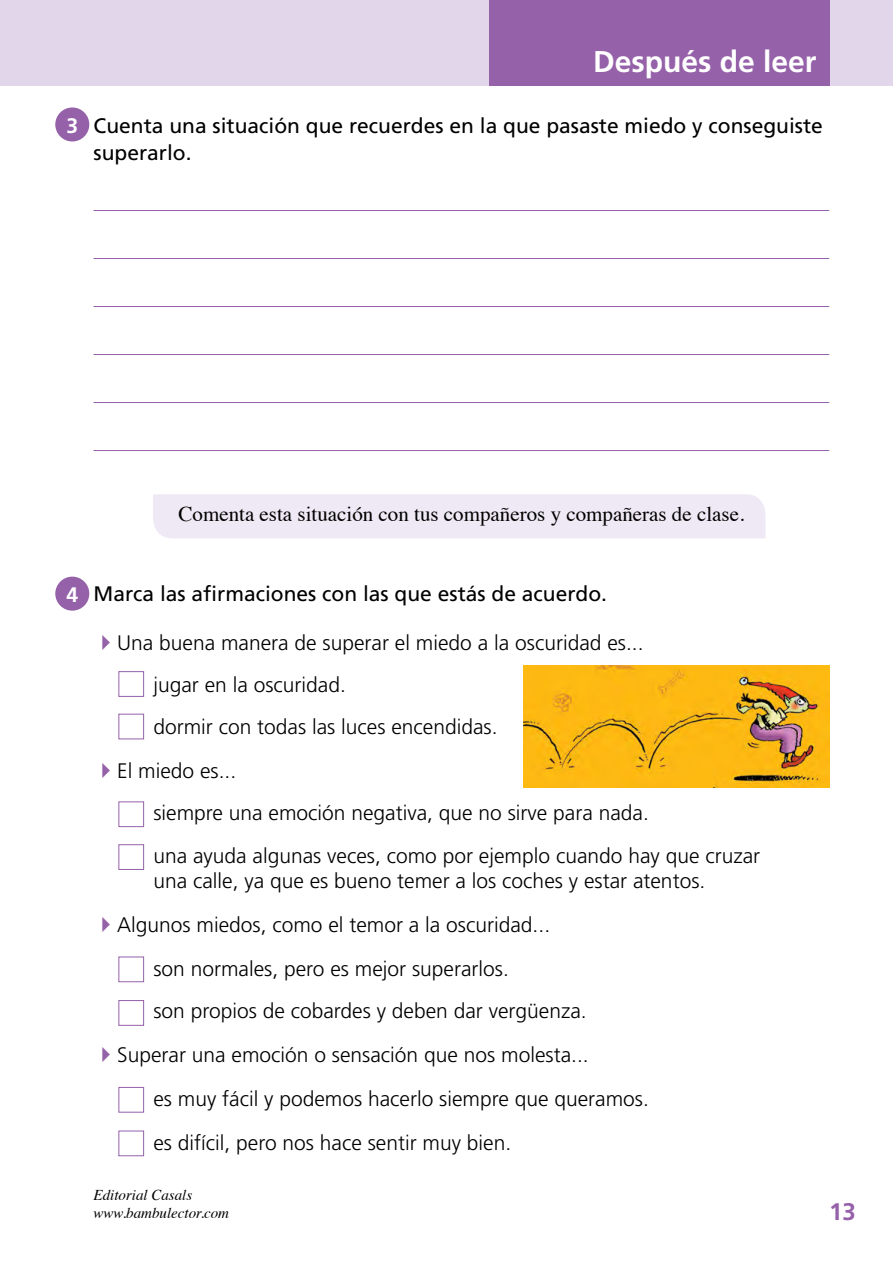
<style>
.page{position:relative;width:893px;height:1263px;background:#fff}
.page>*{position:absolute;margin:0;border:0;box-sizing:border-box;transform-origin:0 0}
.t1{font:700 30px "Frutiger";color:#fff}
.t2{font:700 24px "Frutiger";color:#9561a9}
.t3{font:300 21px "Frutiger";color:#000}
.t4{font:21px/27px "Frutiger";color:#000}
.t5{font:21px "Times";color:#000}
.t6{font:700 21px "Frutiger";color:#fff}
.t7{font:italic 15px/18px "Times";color:#000}
</style>
<div class="page">
<hr style="left:94px;top:210px;width:735px;height:1px;background:#9561a9">
<hr style="left:94px;top:258px;width:735px;height:1px;background:#9561a9">
<hr style="left:94px;top:306px;width:735px;height:1px;background:#9561a9">
<hr style="left:94px;top:354px;width:735px;height:1px;background:#9561a9">
<hr style="left:94px;top:402px;width:735px;height:1px;background:#9561a9">
<hr style="left:94px;top:450px;width:735px;height:1px;background:#9561a9">
<div style="left:55px;top:107px;width:34px;height:34px;background:#9561a9;border-radius:50%"></div>
<img style="left:523px;top:666px;width:306px;height:121px">
<div style="left:0;top:0;width:893px;height:85px;background:#e2d7ea"></div>
<div style="left:489px;top:0;width:340px;height:85px;background:#9561a9"></div>
<div style="left:153px;top:494px;width:612px;height:44px;background:#eee9f4"></div>
<div style="left:118px;top:671px;width:26px;height:26px;background:#fff;border:1px solid #9561a9"></div>
<div style="left:118px;top:801px;width:26px;height:26px;background:#fff;border:1px solid #9561a9"></div>
<div style="left:118px;top:956px;width:26px;height:26px;background:#fff;border:1px solid #9561a9"></div>
<div style="left:118px;top:1087px;width:26px;height:25px;background:#fff;border:1px solid #9561a9"></div>
<div style="left:118px;top:714px;width:26px;height:25px;background:#fff;border:1px solid #9561a9"></div>
<div style="left:118px;top:844px;width:26px;height:26px;background:#fff;border:1px solid #9561a9"></div>
<div style="left:118px;top:1000px;width:26px;height:26px;background:#fff;border:1px solid #9561a9"></div>
<div style="left:118px;top:1130px;width:26px;height:26px;background:#fff;border:1px solid #9561a9"></div>
<div style="left:55px;top:577px;width:34px;height:34px;background:#9561a9;border-radius:50%"></div>
<p class="t6" style="left:66px;top:113px;width:13px">3</p>
<h1 class="t1" style="left:593px;top:44px;width:225px">Después de leer</h1>
<p class="t4" style="left:94px;top:112px;width:731px">Cuenta una situación que recuerdes en la que pasaste miedo y conseguiste superarlo.</p>
<p class="t5" style="left:179px;top:494px;width:567px">Comenta esta situación con tus compañeros y compañeras de clase.</p>
<p class="t6" style="left:66px;top:582px;width:13px">4</p>
<p class="t4" style="left:94px;top:580px;width:515px">Marca las afirmaciones con las que estás de acuerdo.</p>
<p class="t3" style="left:117px;top:630px;width:528px">Una buena manera de superar el miedo a la oscuridad es...</p>
<p class="t3" style="left:153px;top:673px;width:194px">jugar en la oscuridad.</p>
<p class="t3" style="left:153px;top:715px;width:346px">dormir con todas las luces encendidas.</p>
<p class="t3" style="left:117px;top:759px;width:121px">El miedo es...</p>
<p class="t3" style="left:153px;top:801px;width:497px">siempre una emoción negativa, que no sirve para nada.</p>
<p class="t3" style="left:153px;top:843px;width:608px">una ayuda algunas veces, como por ejemplo cuando hay que cruzar</p>
<p class="t3" style="left:153px;top:869px;width:553px">una calle, ya que es bueno temer a los coches y estar atentos.</p>
<p class="t3" style="left:117px;top:913px;width:434px">Algunos miedos, como el temor a la oscuridad...</p>
<p class="t3" style="left:153px;top:957px;width:357px">son normales, pero es mejor superarlos.</p>
<p class="t3" style="left:153px;top:999px;width:435px">son propios de cobardes y deben dar vergüenza.</p>
<p class="t3" style="left:117px;top:1043px;width:473px">Superar una emoción o sensación que nos molesta...</p>
<p class="t3" style="left:153px;top:1087px;width:497px">es muy fácil y podemos hacerlo siempre que queramos.</p>
<p class="t3" style="left:153px;top:1131px;width:359px">es difícil, pero nos hace sentir muy bien.</p>
<p class="t7" style="left:94px;top:1185px;width:137px">Editorial Casals www.bambulector.com</p>
<p class="t2" style="left:829px;top:1198px;width:28px">13</p>
</div>
